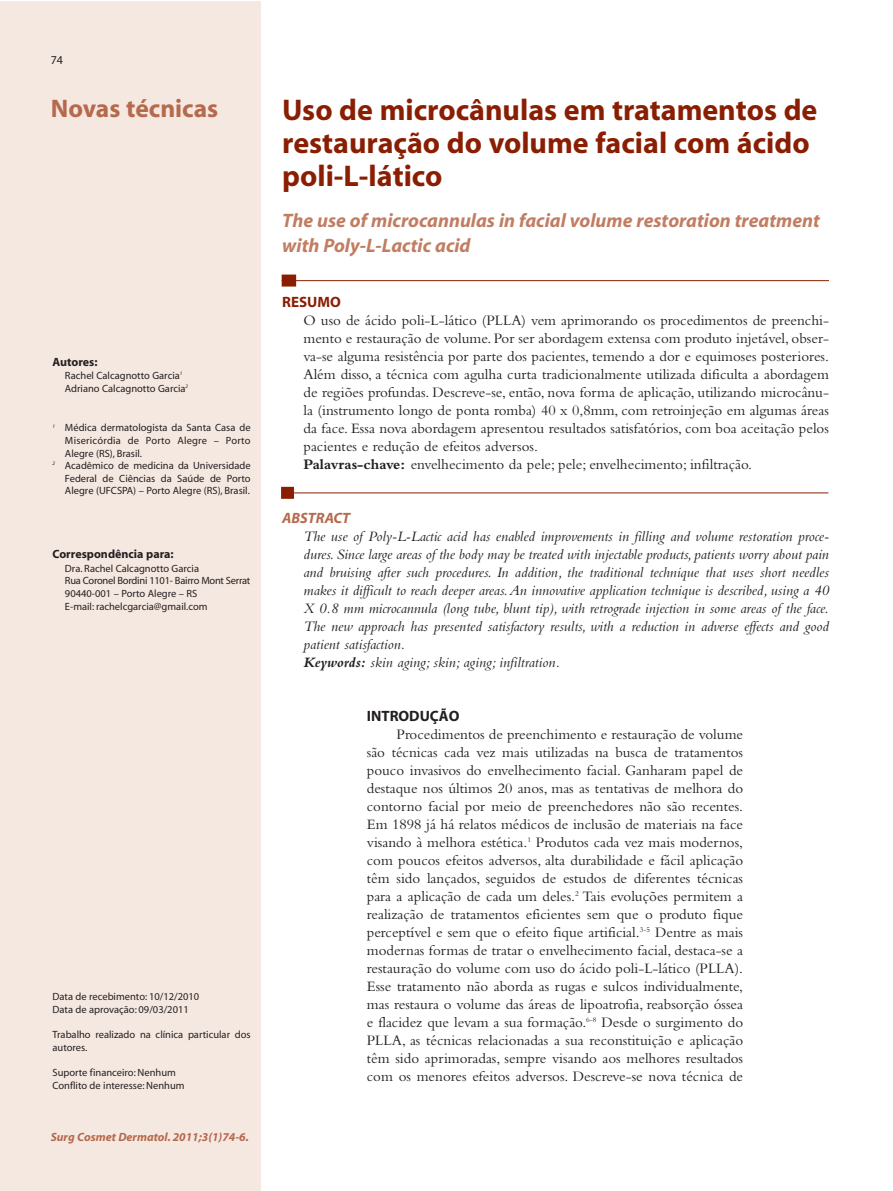
<style>
.page{position:relative;width:893px;height:1191px;background:#fff}
.page>*{position:absolute;margin:0;border:0;box-sizing:border-box;transform-origin:0 0}
.t1{font:700 30px/33px "Myriad";color:#8a1e03}
.t2{font:700 25.5px "Myriad";color:#b5694d}
.t3{font:italic 700 19.5px/25.5px "Myriad";color:#c17d62}
.t4{font:15px/18px "Bembo";color:#231f20}
.t5{font:italic 15px/18px "Bembo";color:#231f20}
.t6{font:700 15px "Myriad";color:#231f20}
.t7{font:italic 700 15px "Myriad";color:#b5694d}
.t8{font:700 15px "Myriad";color:#8a1e03}
.t9{font:italic 700 12px "Myriad";color:#b5694d}
.t10{font:700 12px "Myriad";color:#231f20}
.t11{font:12px "Myriad";color:#231f20}
.t12{font:10.5px/12.6px "Myriad";color:#231f20}
.t13{font:10.5px "Myriad";letter-spacing:.02em;color:#231f20}
.s1{font-weight:700}
.s2{font-family:"Bembo Bold Italic Os F";font-style:normal}
</style>
<div class="page">
<div style="left:0;top:1px;width:261px;height:1190px;background:#f5e8e1"></div>
<hr style="left:282px;top:280px;width:547px;height:1px;background:#8a1e03">
<div style="left:282px;top:274px;width:14px;height:12px;background:#8a1e03"></div>
<hr style="left:281px;top:492px;width:547px;height:1px;background:#8a1e03">
<div style="left:281px;top:487px;width:13px;height:12px;background:#8a1e03"></div>
<p class="t11" style="left:51px;top:56px;width:14px">74</p>
<h2 class="t2" style="left:51px;top:99px;width:169px">Novas técnicas</h2>
<h1 class="t1" style="left:282px;top:96px;width:537px">Uso de microcânulas em tratamentos de restauração do volume facial com ácido poli-L-lático</h1>
<h3 class="t3" style="left:282px;top:209px;width:539px">The use of microcannulas in facial volume restoration treatment with Poly-L-Lactic acid</h3>
<p class="t10" style="left:52px;top:357px;width:47px">Autores:</p>
<p class="t12" style="left:65px;top:370px;width:125px">Rachel Calcagnotto Garcia<sup>1<br></sup>Adriano Calcagnotto Garcia<sup>2</sup></p>
<p class="t12" style="left:52px;top:422px;width:200px"><sup>1</sup> Médica dermatologista da Santa Casa de</p>
<p class="t13" style="left:65px;top:436px;width:187px">Misericórdia de Porto Alegre – Porto</p>
<p class="t12" style="left:65px;top:447px;width:79px">Alegre (RS), Brasil.</p>
<p class="t12" style="left:52px;top:460px;width:200px"><sup>2</sup> Acadêmico de medicina da Universidade</p>
<p class="t12" style="left:65px;top:473px;width:187px">Federal de Ciências da Saúde de Porto</p>
<p class="t12" style="left:65px;top:485px;width:186px">Alegre (UFCSPA) – Porto Alegre (RS), Brasil.</p>
<p class="t10" style="left:52px;top:550px;width:123px">Correspondência para:</p>
<p class="t12" style="left:65px;top:563px;width:187px">Dra. Rachel Calcagnotto Garcia<br>Rua Coronel Bordini 1101- Bairro Mont Serrat 90440-001 – Porto Alegre – RS<br>E-mail: rachelcgarcia@gmail.com</p>
<p class="t12" style="left:52px;top:991px;width:148px">Data de recebimento: 10/12/2010<br>Data de aprovação: 09/03/2011</p>
<p class="t12" style="left:52px;top:1029px;width:200px">Trabalho realizado na clínica particular dos autores.</p>
<p class="t12" style="left:52px;top:1067px;width:134px">Suporte financeiro: Nenhum<br>Conflito de interesse: Nenhum</p>
<p class="t9" style="left:51px;top:1132px;width:199px">Surg Cosmet Dermatol. 2011;3(1)74-6.</p>
<p class="t8" style="left:282px;top:296px;width:60px">RESUMO</p>
<p class="t4" style="left:303px;top:312px;width:527px">O uso de ácido poli-L-lático (PLLA) vem aprimorando os procedimentos de preenchi&shy;mento e restauração de volume. Por ser abordagem extensa com produto injetável, obser&shy;va-se alguma resistência por parte dos pacientes, temendo a dor e equimoses posteriores.<br>Além disso, a técnica com agulha curta tradicionalmente utilizada dificulta a abordagem de regiões profundas. Descreve-se, então, nova forma de aplicação, utilizando microcânu&shy;la (instrumento longo de ponta romba) 40 x 0,8mm, com retroinjeção em algumas áreas da face. Essa nova abordagem apresentou resultados satisfatórios, com boa aceitação pelos pacientes e redução de efeitos adversos.<br><span class="s1">Palavras-chave:</span> envelhecimento da pele; pele; envelhecimento; infiltração.</p>
<p class="t7" style="left:282px;top:512px;width:69px">ABSTRACT</p>
<p class="t5" style="left:303px;top:528px;width:527px">The use of Poly-L-Lactic acid has enabled improvements in filling and volume restoration proce&shy;dures. Since large areas of the body may be treated with injectable products, patients worry about pain and bruising after such procedures. In addition, the traditional technique that uses short needles makes it difficult to reach deeper areas.An innovative application technique is described, using a 40<br>X 0.8 mm microcannula (long tube, blunt tip), with retrograde injection in some areas of the face.<br>The new approach has presented satisfactory results, with a reduction in adverse effects and good patient satisfaction.<br><span class="s2">Keywords:</span> skin aging; skin; aging; infiltration.</p>
<p class="t6" style="left:367px;top:710px;width:94px">INTRODUÇÃO</p>
<p class="t4" style="left:367px;top:727px;width:378px;text-align:justify;text-indent:30px">Procedimentos de preenchimento e restauração de volume são técnicas cada vez mais utilizadas na busca de tratamentos pouco invasivos do envelhecimento facial. Ganharam papel de destaque nos últimos 20 anos, mas as tentativas de melhora do contorno facial por meio de preenchedores não são recentes.<br>Em 1898 já há relatos médicos de inclusão de materiais na face visando à melhora estética.<sup>1</sup> Produtos cada vez mais modernos, com poucos efeitos adversos, alta durabilidade e fácil aplicação têm sido lançados, seguidos de estudos de diferentes técnicas para a aplicação de cada um deles.<sup>2</sup> Tais evoluções permitem a realização de tratamentos eficientes sem que o produto fique perceptível e sem que o efeito fique artificial.<sup>3-5</sup> Dentre as mais modernas formas de tratar o envelhecimento facial, destaca-se a restauração do volume com uso do ácido poli-L-lático (PLLA).<br>Esse tratamento não aborda as rugas e sulcos individualmente, mas restaura o volume das áreas de lipoatrofia, reabsorção óssea e flacidez que levam a sua formação.<sup>6-8</sup> Desde o surgimento do PLLA, as técnicas relacionadas a sua reconstituição e aplicação têm sido aprimoradas, sempre visando aos melhores resultados com os menores efeitos adversos. Descreve-se nova técnica de</p>
</div>
